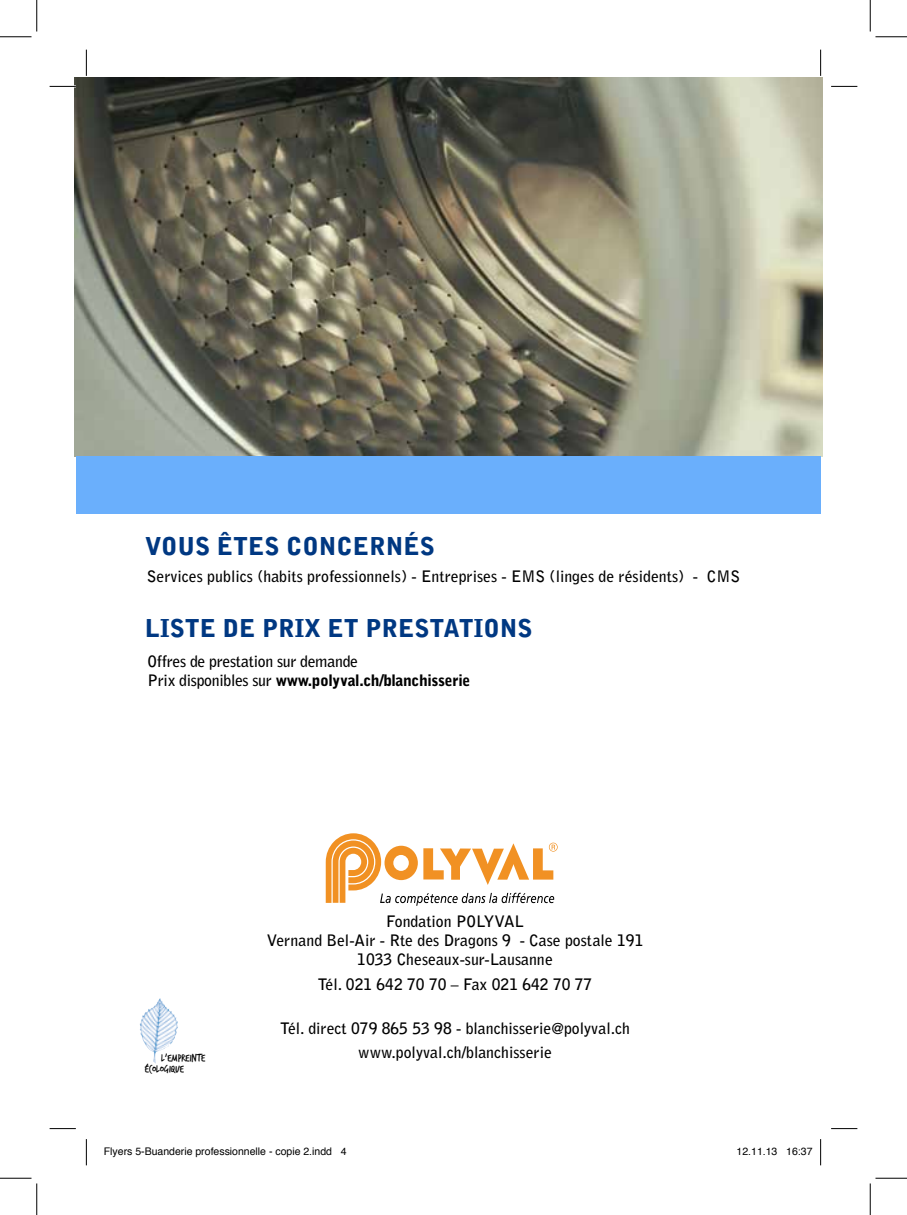
<style>
.page{position:relative;width:907px;height:1215px;background:#fff}
.page>*{position:absolute;margin:0;border:0;box-sizing:border-box;transform-origin:0 0}
.t1{font:900 24.5px "Bell Gothic Std";color:#003882}
.t2{font:700 15.75px/19.2px "Bell Gothic Std";color:#000;text-align:center}
.t3{font:700 15.75px/18.9px "Bell Gothic Std";letter-spacing:-.02em;color:#000}
.t4{font:11.2px/11.2px "Trash Hand";color:#000}
.t5{font:10.5px "Helvetica";color:#000}
.s1{font-weight:900}
</style>
<div class="page">
<img style="left:75px;top:78px;width:748px;height:378px">
<img style="left:144px;top:998px;width:16px;height:17px">
<svg style="left:326px;top:833px;width:232px;height:72px"></svg>
<div style="left:76px;top:456px;width:745px;height:58px;background:#6aaffc"></div>
<hr style="left:50px;top:85px;width:26px;height:2px;background:#fff">
<svg style="left:50px;top:86px;width:26px;height:1px"></svg>
<svg style="left:831px;top:86px;width:26px;height:1px"></svg>
<svg style="left:50px;top:1128px;width:26px;height:1px"></svg>
<svg style="left:831px;top:1128px;width:26px;height:1px"></svg>
<svg style="left:86px;top:50px;width:1px;height:26px"></svg>
<svg style="left:86px;top:1139px;width:1px;height:26px"></svg>
<svg style="left:820px;top:50px;width:1px;height:26px"></svg>
<svg style="left:820px;top:1139px;width:1px;height:26px"></svg>
<hr style="left:0;top:36px;width:32px;height:1px;background:#000">
<hr style="left:875px;top:36px;width:32px;height:1px;background:#000">
<hr style="left:0;top:1177px;width:32px;height:1px;background:#000">
<hr style="left:875px;top:1177px;width:32px;height:1px;background:#000">
<hr style="left:36px;top:0;width:1px;height:31px;background:#000">
<hr style="left:36px;top:1183px;width:1px;height:31px;background:#000">
<hr style="left:870px;top:0;width:1px;height:31px;background:#000">
<hr style="left:870px;top:1183px;width:1px;height:31px;background:#000">
<h1 class="t1" style="left:145px;top:532px;width:291px">VOUS ÊTES CONCERNÉS</h1>
<p class="t2" style="left:147px;top:566px;width:595px">Services publics (habits professionnels) - Entreprises - EMS (linges de résidents) - CMS</p>
<h1 class="t1" style="left:145px;top:614px;width:389px">LISTE DE PRIX ET PRESTATIONS</h1>
<p class="t3" style="left:148px;top:652px;width:324px">Offres de prestation sur demande<br>Prix disponibles sur <span class="s1">www.polyval.ch/blanchisserie</span></p>
<p class="t4" style="left:145px;top:1052px;width:62px;text-indent:16px">L’EMPREINTE<br>ÉCOLOGIQUE</p>
<p class="t2" style="left:267px;top:911px;width:378px">Fondation POLYVAL<br>Vernand Bel-Air - Rte des Dragons 9 - Case postale 191<br>1033 Cheseaux-sur-Lausanne</p>
<p class="t2" style="left:318px;top:974px;width:276px">Tél. 021 642 70 70 – Fax 021 642 70 77</p>
<p class="t2" style="left:280px;top:1015px;width:351px;line-height:24.5px">Tél. direct 079 865 53 98 - blanchisserie@polyval.ch www.polyval.ch/blanchisserie</p>
<p class="t5" style="left:104px;top:1143px;width:244px">Flyers 5-Buanderie professionnelle - copie 2.indd 4</p>
<p class="t5" style="left:737px;top:1143px;width:77px">12.11.13 16:37</p>
</div>
